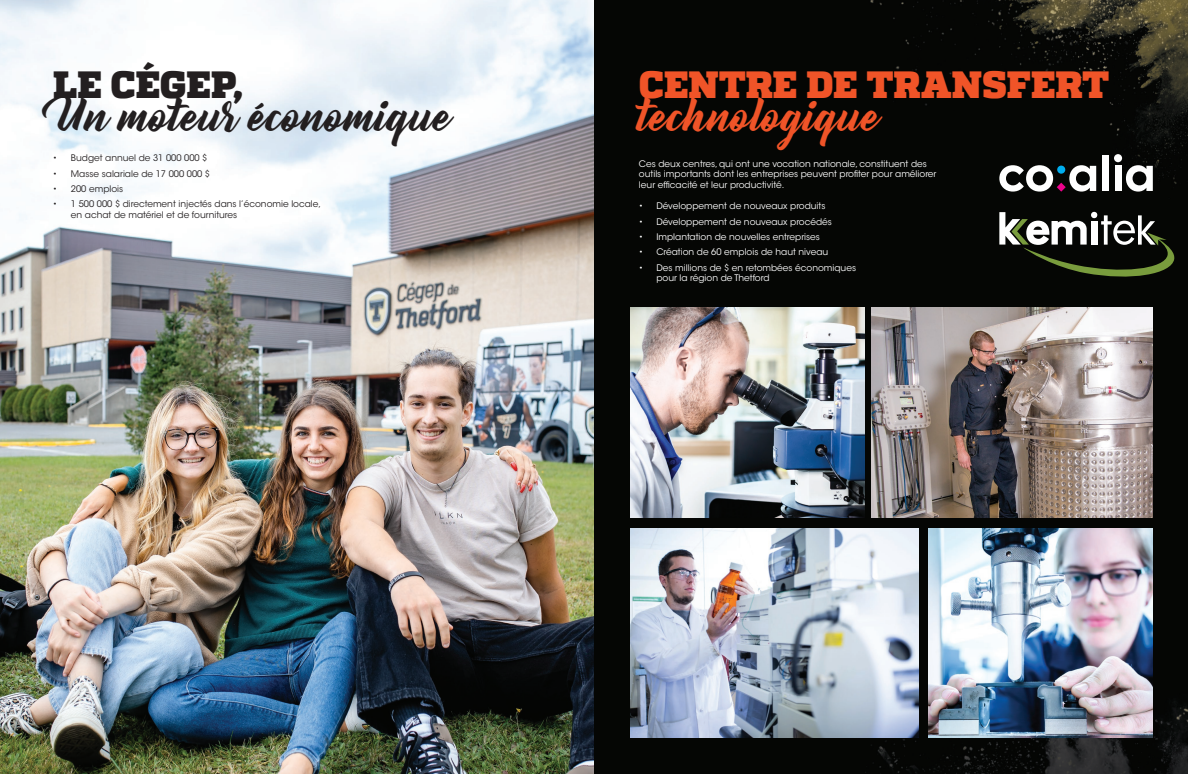
<style>
.page{position:relative;width:1188px;height:774px;background:#fff}
.page>*{position:absolute;margin:0;border:0;box-sizing:border-box;transform-origin:0 0}
.t1{font:41px "Bernadette";color:#231f20}
.t2{font:41px "Bernadette";color:#f05428}
.t3{font:900 38px "Quadon";letter-spacing:.005em;color:#f05428}
.t4{font:900 38px "Quadon";letter-spacing:.01em;color:#231f20}
.t5{font:9px/10.8px "ITC Avant Garde Std";color:#fff}
.t6{font:9px/10.8px "ITC Avant Garde Std";color:#231f20}
</style>
<div class="page">
<img style="left:0;top:0;width:1188px;height:774px">
<img style="left:928px;top:528px;width:225px;height:210px">
<img style="left:630px;top:308px;width:234px;height:210px">
<img style="left:630px;top:528px;width:289px;height:210px">
<img style="left:872px;top:308px;width:281px;height:210px">
<svg style="left:999px;top:212px;width:176px;height:69px"></svg>
<div style="left:1102px;top:155px;width:7px;height:36px;background:#fff"></div>
<div style="left:1115px;top:166px;width:6px;height:25px;background:#fff"></div>
<svg style="left:1126px;top:165px;width:27px;height:27px"></svg>
<div style="left:1114px;top:154px;width:8px;height:8px;background:#fff;border-radius:50%"></div>
<svg style="left:999px;top:165px;width:97px;height:27px"></svg>
<h2 class="t4" style="left:53px;top:62px;width:191px">LE CÉGEP,</h2>
<h1 class="t1" style="left:53px;top:83px;width:402px">Un moteur économique</h1>
<p class="t6" style="left:53px;top:153px;width:156px">• Budget annuel de 31 000 000 $</p>
<p class="t6" style="left:53px;top:168px;width:159px">• Masse salariale de 17 000 000 $</p>
<p class="t6" style="left:53px;top:184px;width:72px">• 200 emplois</p>
<p class="t6" style="left:71px;top:199px;width:252px;text-indent:-18px">• 1 500 000 $ directement injectés dans l’économie locale, en achat de matériel et de fournitures</p>
<h2 class="t3" style="left:639px;top:62px;width:471px">CENTRE DE TRANSFERT</h2>
<h1 class="t2" style="left:639px;top:83px;width:244px">technologique</h1>
<p class="t5" style="left:639px;top:158px;width:299px">Ces deux centres, qui ont une vocation nationale, constituent des outils importants dont les entreprises peuvent profiter pour améliorer leur efficacité et leur productivité.</p>
<p class="t5" style="left:639px;top:201px;width:188px">• Développement de nouveaux produits</p>
<p class="t5" style="left:639px;top:216px;width:194px">• Développement de nouveaux procédés</p>
<p class="t5" style="left:639px;top:231px;width:182px">• Implantation de nouvelles entreprises</p>
<p class="t5" style="left:639px;top:247px;width:191px">• Création de 60 emplois de haut niveau</p>
<p class="t5" style="left:656px;top:262px;width:201px;text-indent:-17px">• Des millions de $ en retombées économiques pour la région de Thetford</p>
</div>
